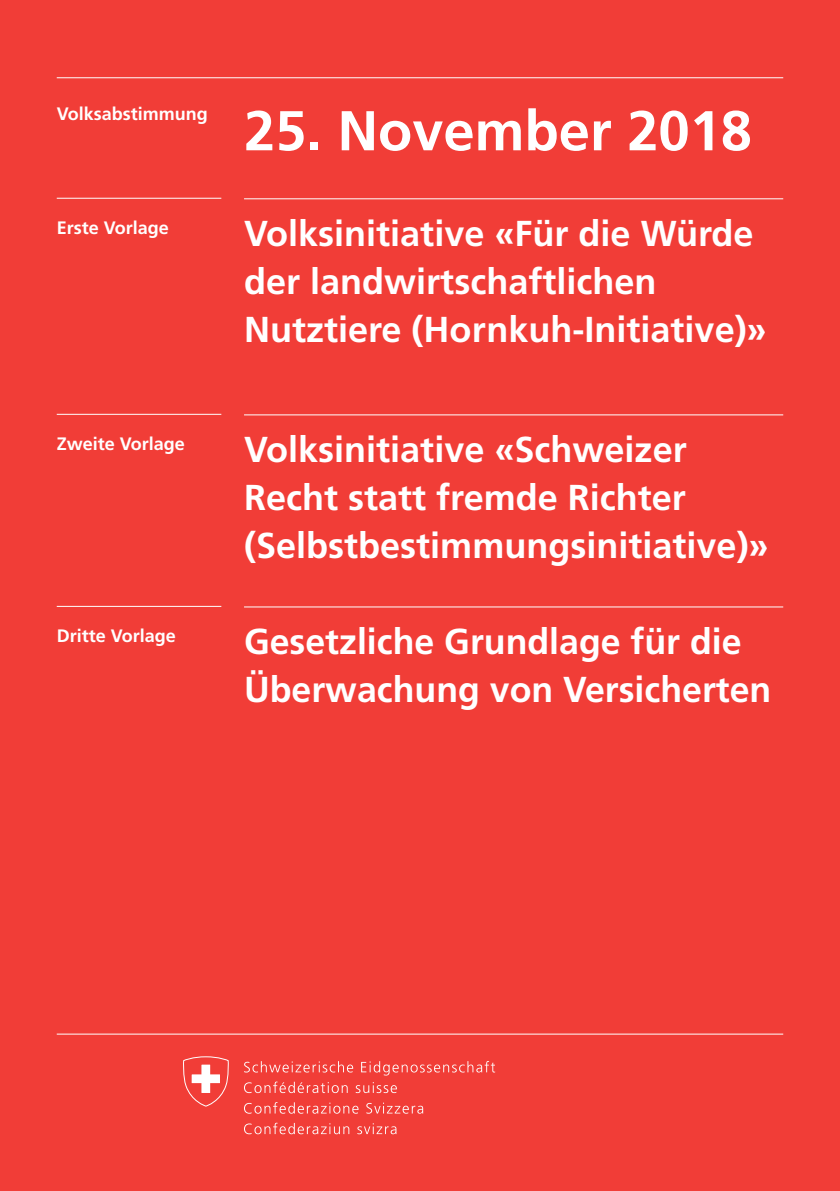
<style>
.page{position:relative;width:840px;height:1191px;background:#fff}
.page>*{position:absolute;margin:0;border:0;box-sizing:border-box;transform-origin:0 0}
.t1{font:700 56px "Frutiger LT Std";color:#fff}
.t2{font:700 36px/48px "Frutiger LT Std";color:#fff}
.t3{font:700 18px "Frutiger LT Std";color:#fff}
</style>
<div class="page">
<div style="left:0;top:0;width:839px;height:1191px;background:#f13d37"></div>
<hr style="left:57px;top:1033px;width:725px;height:1px;background:#fff">
<svg style="left:244px;top:1061px;width:109px;height:11px"></svg>
<svg style="left:361px;top:1061px;width:134px;height:14px"></svg>
<svg style="left:244px;top:1081px;width:103px;height:12px"></svg>
<svg style="left:355px;top:1082px;width:41px;height:11px"></svg>
<svg style="left:244px;top:1102px;width:114px;height:11px"></svg>
<svg style="left:366px;top:1102px;width:57px;height:11px"></svg>
<svg style="left:244px;top:1122px;width:105px;height:12px"></svg>
<svg style="left:357px;top:1123px;width:39px;height:11px"></svg>
<svg style="left:183px;top:1056px;width:46px;height:51px"></svg>
<hr style="left:57px;top:77px;width:725px;height:1px;background:#fff">
<hr style="left:244px;top:198px;width:538px;height:1px;background:#fff">
<hr style="left:244px;top:414px;width:538px;height:1px;background:#fff">
<hr style="left:244px;top:606px;width:538px;height:1px;background:#fff">
<hr style="left:57px;top:198px;width:164px;height:1px;background:#fff">
<hr style="left:57px;top:414px;width:164px;height:1px;background:#fff">
<hr style="left:57px;top:606px;width:164px;height:1px;background:#fff">
<h1 class="t3" style="left:57px;top:103px;width:153px">Volksabstimmung</h1>
<h1 class="t1" style="left:244px;top:98px;width:509px">25. November 2018</h1>
<p class="t3" style="left:57px;top:217px;width:114px">Erste Vorlage</p>
<p class="t2" style="left:244px;top:210px;width:524px">Volksinitiative «Für die Würde der landwirtschaftlichen<br>Nutztiere (Hornkuh-Initiative)»</p>
<p class="t3" style="left:57px;top:433px;width:130px">Zweite Vorlage</p>
<p class="t2" style="left:244px;top:426px;width:526px">Volksinitiative «Schweizer<br>Recht statt fremde Richter (Selbstbestimmungsinitiative)»</p>
<p class="t3" style="left:57px;top:625px;width:121px">Dritte Vorlage</p>
<p class="t2" style="left:244px;top:618px;width:528px">Gesetzliche Grundlage für die<br>Überwachung von Versicherten</p>
</div>
